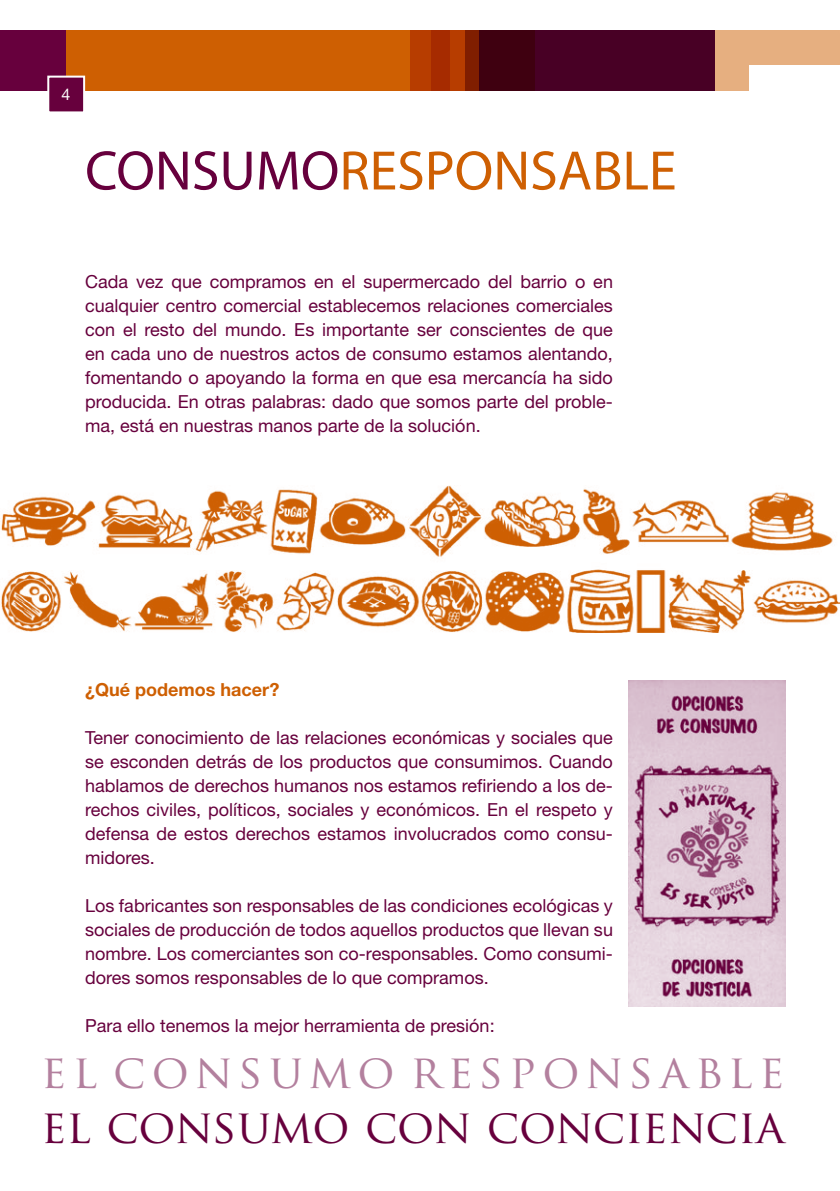
<style>
.page{position:relative;width:840px;height:1191px;background:#fff}
.page>*{position:absolute;margin:0;border:0;box-sizing:border-box;transform-origin:0 0}
.t1{font:56px "Myriad";color:#ce5f02}
.t2{font:46px "Trajan Pro";letter-spacing:-.01em;color:#67003d}
.t3{font:46px "Trajan Pro";letter-spacing:.14em;color:#b3809e}
.t4{font:18px/24px "Helvetica Neue";color:#67003d;text-align:justify}
.t5{font:700 18px "Helvetica Neue";color:#ce5f02}
.t6{font:16px "Helvetica Neue";color:#fff}
.s1{color:#67003d}
</style>
<div class="page">
<div style="left:0;top:30px;width:839px;height:61px;background:#67003d"></div>
<div style="left:66px;top:30px;width:412px;height:61px;background:#ce5f02"></div>
<div style="left:410px;top:30px;width:125px;height:61px;background:#b73d00"></div>
<div style="left:431px;top:30px;width:19px;height:61px;background:#a62b00"></div>
<svg style="left:465px;top:30px;width:249px;height:61px;background:#49011d"></svg>
<div style="left:714px;top:30px;width:125px;height:61px;background:#e6af80"></div>
<div style="left:48px;top:77px;width:36px;height:35px;background:#67003d"></div>
<div style="left:47px;top:76px;width:38px;height:37px;border:2px solid #fff"></div>
<div style="left:748px;top:65px;width:91px;height:37px;background:#fff"></div>
<hr style="left:839px;top:30px;width:1px;height:61px;background:#e6af80">
<hr style="left:839px;top:65px;width:1px;height:37px;background:#fff">
<img style="left:628px;top:680px;width:157px;height:326px">
<img style="left:0;top:486px;width:839px;height:146px">
<p class="t6" style="left:61px;top:84px;width:10px">4</p>
<h1 class="t1" style="left:85px;top:143px;width:592px"><span class="s1">CONSUMO</span>RESPONSABLE</h1>
<p class="t4" style="left:85px;top:269px;width:529px">Cada vez que compramos en el supermercado del barrio o en cualquier centro comercial establecemos relaciones comerciales con el resto del mundo. Es importante ser conscientes de que en cada uno de nuestros actos de consumo estamos alentando, fomentando o apoyando la forma en que esa mercancía ha sido producida. En otras palabras: dado que somos parte del proble&shy;ma, está en nuestras manos parte de la solución.</p>
<p class="t5" style="left:85px;top:678px;width:196px">¿Qué podemos hacer?</p>
<p class="t4" style="left:85px;top:725px;width:529px">Tener conocimiento de las relaciones económicas y sociales que se esconden detrás de los productos que consumimos. Cuando hablamos de derechos humanos nos estamos refiriendo a los de&shy;rechos civiles, políticos, sociales y económicos. En el respeto y defensa de estos derechos estamos involucrados como consu&shy;midores.</p>
<p class="t4" style="left:85px;top:893px;width:529px">Los fabricantes son responsables de las condiciones ecológicas y sociales de producción de todos aquellos productos que llevan su nombre. Los comerciantes son co-responsables. Como consumi&shy;dores somos responsables de lo que compramos.</p>
<p class="t4" style="left:85px;top:1013px;width:411px">Para ello tenemos la mejor herramienta de presión:</p>
<h2 class="t3" style="left:41px;top:1042px;width:744px">EL CONSUMO RESPONSABLE</h2>
<h2 class="t2" style="left:41px;top:1097px;width:744px">EL CONSUMO CON CONCIENCIA</h2>
</div>
